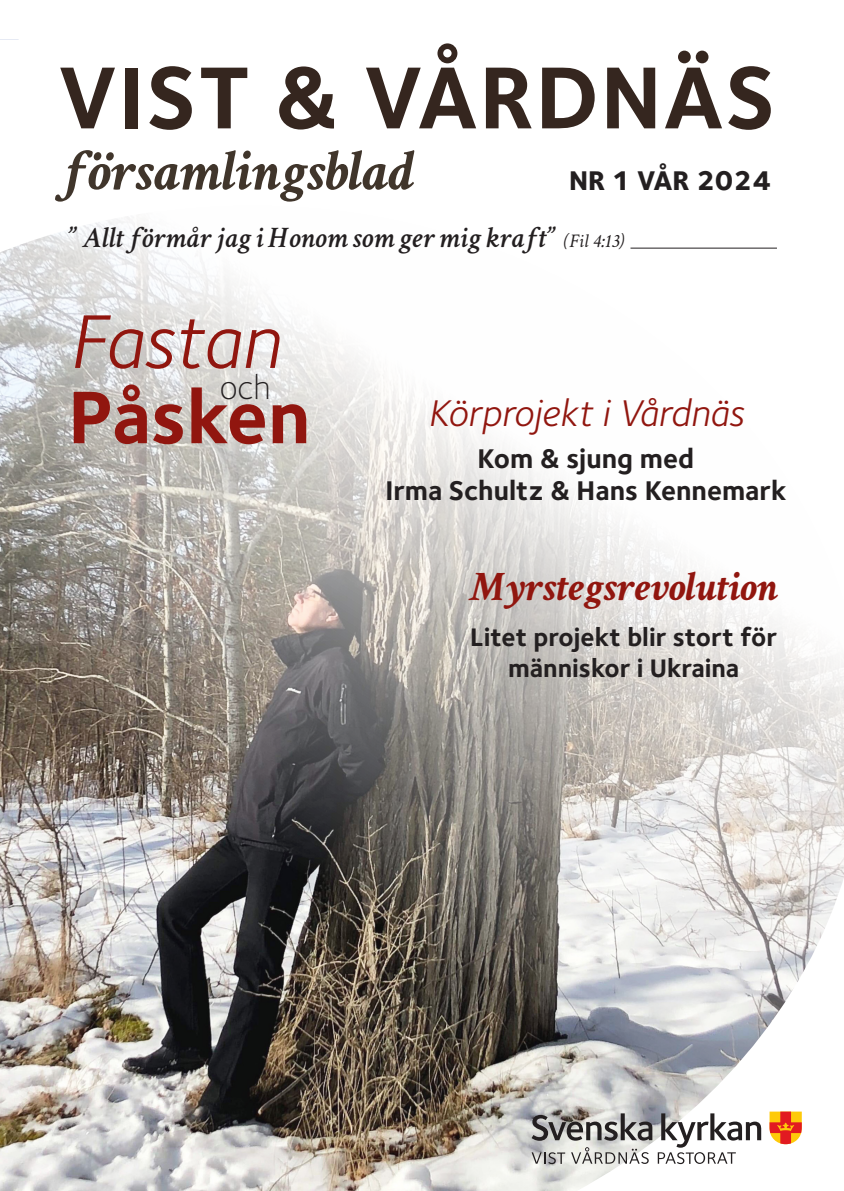
<style>
.page{position:relative;width:844px;height:1191px;background:#fff}
.page>*{position:absolute;margin:0;border:0;box-sizing:border-box;transform-origin:0 0}
.Mellanrubriker_-_kopia{font:700 91px "Foundry Sterling OT3";letter-spacing:.02em;color:#35261f}
.Mellanrubriker_-_kopia-2{font:italic 78.75px "Foundry Sterling OT3";letter-spacing:-.005em;color:#91160f}
.Mellanrubriker_-_kopia-3{font:700 77px "Foundry Sterling OT3";color:#91160f}
.Mellanrubriker_-_kopia-4{font:italic 700 57.75px "Crimson Svk";color:#40352b}
.Mellanrubriker_-_kopia-5{font:italic 700 42px "Crimson Svk";color:#91160f}
.Mellanrubriker_-_kopia-6{font:italic 38.5px "Foundry Sterling OT3";color:#91160f}
.Mellanrubriker_-_kopia-7{font:300 35px "Foundry Sterling OT3";color:#231f20}
.Mellanrubriker_-_kopia-8{font:italic 600 29.75px "Crimson Svk";color:#231f20}
.Mellanrubriker_-_kopia-9{font:700 28px "Foundry Sterling OT3";color:#231f20}
.Mellanrubriker_-_kopia-10{font:800 28px "Foundry Sterling OT3";color:#231f20}
.Mellanrubriker_-_kopia-11{font:700 26.25px/31.5px "Foundry Sterling OT3";color:#231f20;text-align:center}
.s1{font-weight:400;font-size:19.25px}
</style>
<div class="page">
<img style="left:0;top:216px;width:843px;height:975px">
<svg style="left:531px;top:1113px;width:230px;height:51px"></svg>
<svg style="left:769px;top:1111px;width:32px;height:33px"></svg>
<hr style="left:630px;top:248px;width:146px;height:1px;background:#231f20">
<p class="Mellanrubriker_-_kopia" style="left:58px;top:25px;width:718px">VIST &amp; VÅRDNÄS</p>
<p class="Mellanrubriker_-_kopia-10" style="left:569px;top:157px;width:203px">NR 1 VÅR 2024</p>
<p class="Mellanrubriker_-_kopia-8" style="left:67px;top:216px;width:559px">” Allt förmår jag i Honom som ger mig kraft” <span class="s1">(Fil 4:13)</span></p>
<p class="Mellanrubriker_-_kopia-4" style="left:64px;top:136px;width:351px">församlingsblad</p>
<p class="Mellanrubriker_-_kopia-2" style="left:68px;top:284px;width:213px">Fastan</p>
<p class="Mellanrubriker_-_kopia-3" style="left:68px;top:356px;width:243px">Påsken</p>
<p class="Mellanrubriker_-_kopia-7" style="left:220px;top:362px;width:52px">och</p>
<p class="Mellanrubriker_-_kopia-6" style="left:427px;top:385px;width:317px">Körprojekt i Vårdnäs</p>
<p class="Mellanrubriker_-_kopia-9" style="left:477px;top:437px;width:218px">Kom &amp; sjung med</p>
<p class="Mellanrubriker_-_kopia-9" style="left:385px;top:468px;width:402px">Irma Schultz &amp; Hans Kennemark</p>
<p class="Mellanrubriker_-_kopia-5" style="left:469px;top:561px;width:310px">Myrstegsrevolution</p>
<p class="Mellanrubriker_-_kopia-11" style="left:470px;top:619px;width:308px">Litet projekt blir stort för människor i Ukraina</p>
</div>
